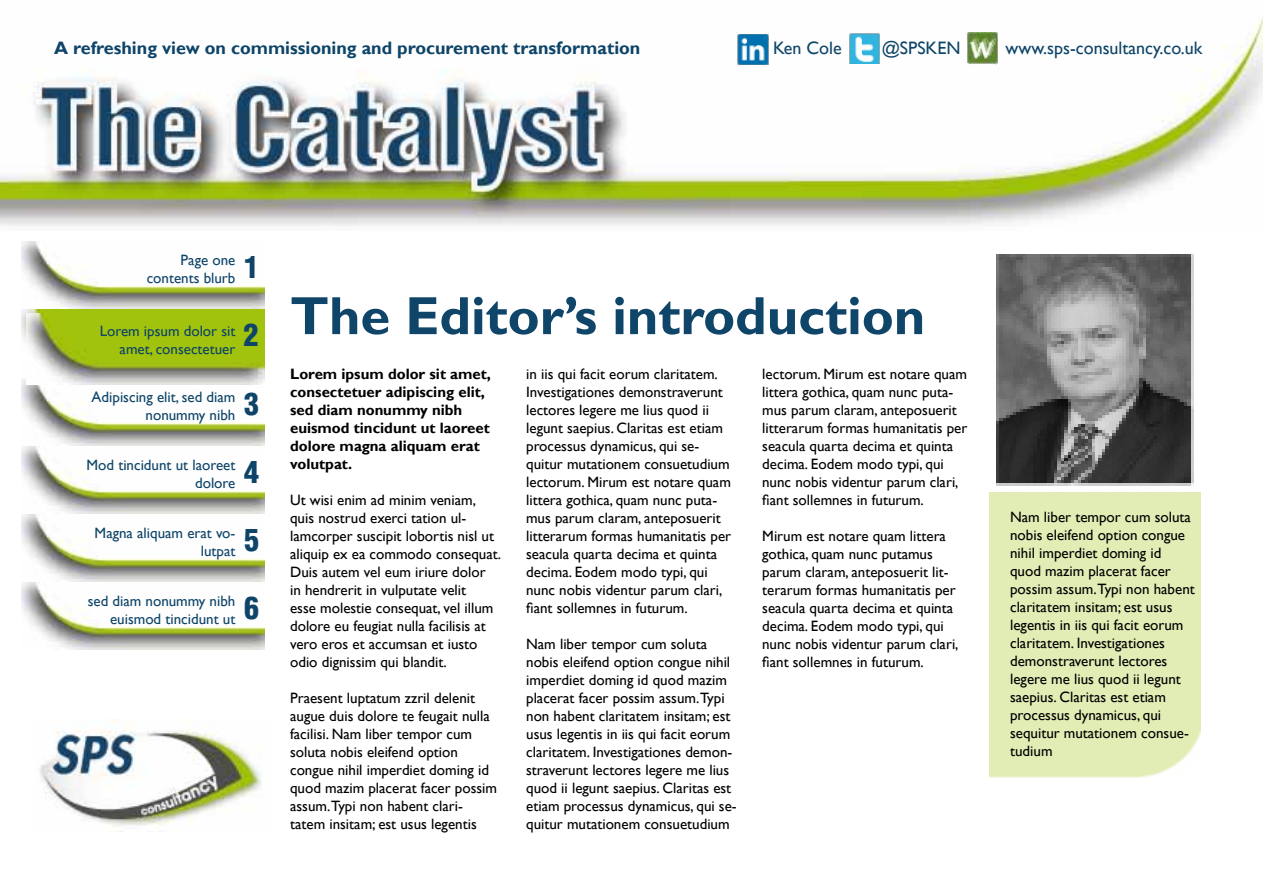
<style>
.page{position:relative;width:1263px;height:893px;background:#fff}
.page>*{position:absolute;margin:0;border:0;box-sizing:border-box;transform-origin:0 0}
.t1{font:700 54px "Gill Sans";color:#0f4569}
.t2{font:900 condensed 30px "Helvetica";color:#0d4468}
.t3{font:700 18px "Gill Sans";color:#0d4468}
.t4{font:18px "Gill Sans";color:#0d4468}
.t5{font:15px/18px "Gill Sans";color:#000}
.t6{font:15px/18px "Gill Sans";color:#0d4468;text-align:right}
.t7{font:700 15px/18px "Gill Sans";color:#000}
</style>
<div class="page">
<img style="left:40px;top:719px;width:222px;height:113px">
<img style="left:22px;top:242px;width:243px;height:271px">
<img style="left:22px;top:515px;width:243px;height:135px">
<img style="left:22px;top:310px;width:243px;height:67px">
<img style="left:26px;top:314px;width:239px;height:70px">
<img style="left:0;top:17px;width:1263px;height:209px">
<img style="left:996px;top:254px;width:198px;height:232px">
<img style="left:966px;top:33px;width:31px;height:31px">
<img style="left:848px;top:33px;width:32px;height:31px">
<img style="left:737px;top:33px;width:31px;height:33px">
<p class="t3" style="left:54px;top:37px;width:588px">A refreshing view on commissioning and procurement transformation</p>
<p class="t4" style="left:773px;top:38px;width:70px">Ken Cole</p>
<p class="t4" style="left:882px;top:38px;width:80px">@SPSKEN</p>
<p class="t4" style="left:1005px;top:38px;width:198px">www.sps-consultancy.co.uk</p>
<p class="t6" style="left:147px;top:251px;width:90px">Page one contents blurb</p>
<h2 class="t2" style="left:244px;top:248px;width:16px">1</h2>
<p class="t6" style="left:100px;top:322px;width:137px">Lorem ipsum dolor sit amet, consectetuer</p>
<p class="t6" style="left:92px;top:388px;width:145px">Adipiscing elit, sed diam nonummy nibh</p>
<p class="t6" style="left:87px;top:456px;width:150px">Mod tincidunt ut laoreet dolore</p>
<p class="t6" style="left:95px;top:524px;width:142px">Magna aliquam erat vo&shy;lutpat</p>
<p class="t6" style="left:88px;top:592px;width:149px">sed diam nonummy nibh euismod tincidunt ut</p>
<h2 class="t2" style="left:243px;top:316px;width:16px">2</h2>
<h2 class="t2" style="left:244px;top:385px;width:16px">3</h2>
<h2 class="t2" style="left:244px;top:453px;width:16px">4</h2>
<h2 class="t2" style="left:244px;top:521px;width:16px">5</h2>
<h2 class="t2" style="left:244px;top:589px;width:16px">6</h2>
<h1 class="t1" style="left:290px;top:283px;width:637px">The Editor’s introduction</h1>
<p class="t7" style="left:290px;top:365px;width:202px">Lorem ipsum dolor sit amet, consectetuer adipiscing elit, sed diam nonummy nibh euismod tincidunt ut laoreet dolore magna aliquam erat volutpat.</p>
<p class="t5" style="left:290px;top:491px;width:212px">Ut wisi enim ad minim veniam, quis nostrud exerci tation ul&shy;lamcorper suscipit lobortis nisl ut aliquip ex ea commodo consequat.<br>Duis autem vel eum iriure dolor<br>in hendrerit in vulputate velit<br>esse molestie consequat, vel illum dolore eu feugiat nulla facilisis at vero eros et accumsan et iusto odio dignissim qui blandit.</p>
<p class="t5" style="left:290px;top:689px;width:209px">Praesent luptatum zzril delenit augue duis dolore te feugait nulla facilisi. Nam liber tempor cum soluta nobis eleifend option congue nihil imperdiet doming id quod mazim placerat facer possim assum.Typi non habent clari&shy;tatem insitam; est usus legentis</p>
<p class="t5" style="left:526px;top:365px;width:207px">in iis qui facit eorum claritatem.<br>Investigationes demonstraverunt lectores legere me lius quod ii legunt saepius. Claritas est etiam processus dynamicus, qui se&shy;quitur mutationem consuetudium lectorum. Mirum est notare quam littera gothica, quam nunc puta&shy;mus parum claram, anteposuerit litterarum formas humanitatis per seacula quarta decima et quinta decima. Eodem modo typi, qui nunc nobis videntur parum clari, fiant sollemnes in futurum.</p>
<p class="t5" style="left:526px;top:635px;width:212px">Nam liber tempor cum soluta nobis eleifend option congue nihil imperdiet doming id quod mazim placerat facer possim assum.Typi non habent claritatem insitam; est usus legentis in iis qui facit eorum claritatem. Investigationes demon&shy;straverunt lectores legere me lius quod ii legunt saepius. Claritas est etiam processus dynamicus, qui se&shy;quitur mutationem consuetudium</p>
<p class="t5" style="left:762px;top:365px;width:207px">lectorum. Mirum est notare quam littera gothica, quam nunc puta&shy;mus parum claram, anteposuerit litterarum formas humanitatis per seacula quarta decima et quinta decima. Eodem modo typi, qui nunc nobis videntur parum clari, fiant sollemnes in futurum.</p>
<p class="t5" style="left:762px;top:527px;width:198px">Mirum est notare quam littera gothica, quam nunc putamus parum claram, anteposuerit lit&shy;terarum formas humanitatis per seacula quarta decima et quinta decima. Eodem modo typi, qui nunc nobis videntur parum clari, fiant sollemnes in futurum.</p>
<p class="t5" style="left:1010px;top:509px;width:186px">Nam liber tempor cum soluta nobis eleifend option congue nihil imperdiet doming id quod mazim placerat facer possim assum.Typi non habent claritatem insitam; est usus legentis in iis qui facit eorum claritatem. Investigationes demonstraverunt lectores legere me lius quod ii legunt saepius. Claritas est etiam processus dynamicus, qui sequitur mutationem consue&shy;tudium</p>
</div>
